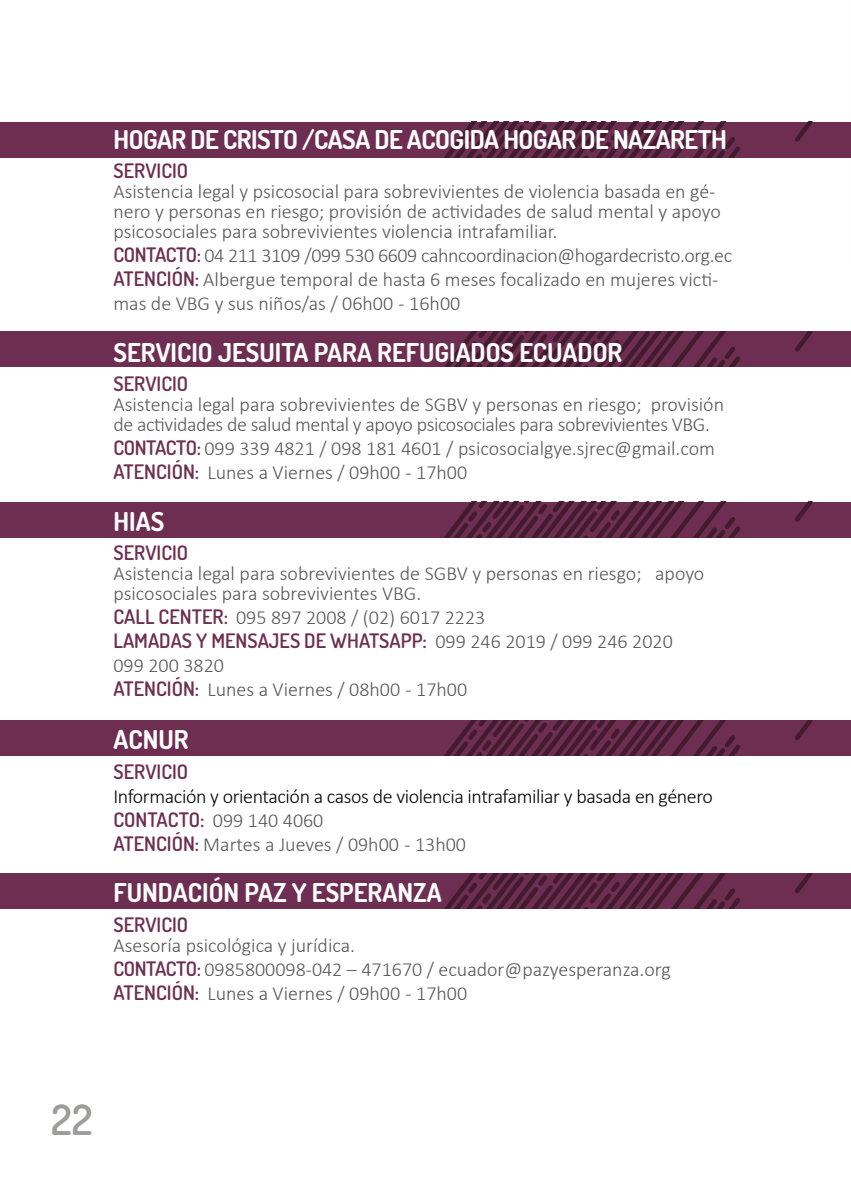
<style>
.page{position:relative;width:851px;height:1191px;background:#fff}
.page>*{position:absolute;margin:0;border:0;box-sizing:border-box;transform-origin:0 0}
.t1{font:600 42px "Dosis";color:#9d9d9c}
.t2{font:700 26px "Dosis";color:#fff}
.t3{font:700 26px "Dosis";letter-spacing:-.02em;color:#fff}
.t4{font:300 20px/24px "Calibri";color:#575756}
.t5{font:300 20px/20px "Calibri";letter-spacing:-.02em;color:#575756}
.t6{font:300 20px/24px "Calibri";letter-spacing:-.02em;color:#000}
.t7{font:600 20px "Dosis";color:#6d2e51}
.s1{font-family:"Dosis";font-weight:600;color:#6d2e51}
.s2{color:#575756}
</style>
<div class="page">
<div style="left:0;top:122px;width:850px;height:35px;background:#6d2e51"></div>
<svg style="left:444px;top:122px;width:369px;height:35px"></svg>
<div style="left:0;top:332px;width:850px;height:35px;background:#6d2e51"></div>
<svg style="left:444px;top:332px;width:369px;height:35px"></svg>
<div style="left:0;top:502px;width:850px;height:35px;background:#6d2e51"></div>
<svg style="left:444px;top:502px;width:369px;height:35px"></svg>
<div style="left:0;top:720px;width:850px;height:35px;background:#6d2e51"></div>
<svg style="left:445px;top:720px;width:368px;height:35px"></svg>
<div style="left:0;top:873px;width:850px;height:35px;background:#6d2e51"></div>
<svg style="left:445px;top:873px;width:368px;height:35px"></svg>
<hr style="left:850px;top:285px;width:1px;height:35px;background:#e73639">
<hr style="left:850px;top:435px;width:1px;height:35px;background:#e73639">
<hr style="left:850px;top:584px;width:1px;height:35px;background:#e73639">
<hr style="left:850px;top:0;width:1px;height:259px;background:#f3f4f3">
<h2 class="t3" style="left:113px;top:122px;width:614px">HOGAR DE CRISTO /CASA DE ACOGIDA HOGAR DE NAZARETH</h2>
<p class="t7" style="left:113px;top:158px;width:76px">SERVICIO</p>
<p class="t4" style="left:113px;top:181px;width:608px;line-height:20px">Asistencia legal y psicosocial para sobrevivientes de violencia basada en gé&shy;nero y personas en riesgo; provisión de actividades de salud mental y apoyo psicosociales para sobrevivientes violencia intrafamiliar.</p>
<p class="t4" style="left:113px;top:243px;width:620px"><span class="s1">CONTACTO:</span> 04 211 3109 /099 530 6609 cahncoordinacion@hogardecristo.org.ec<br><span class="s1">ATENCIÓN:</span> Albergue temporal de hasta 6 meses focalizado en mujeres victi&shy;mas de VBG y sus niños/as / 06h00 - 16h00</p>
<h2 class="t2" style="left:113px;top:335px;width:510px">SERVICIO JESUITA PARA REFUGIADOS ECUADOR</h2>
<p class="t7" style="left:113px;top:371px;width:76px">SERVICIO</p>
<p class="t5" style="left:113px;top:394px;width:612px">Asistencia legal para sobrevivientes de SGBV y personas en riesgo; provisión de actividades de salud mental y apoyo psicosociales para sobrevivientes VBG.</p>
<p class="t4" style="left:113px;top:436px;width:603px"><span class="s1">CONTACTO:</span> 099 339 4821 / 098 181 4601 / psicosocialgye.sjrec@gmail.com<br><span class="s1">ATENCIÓN:</span> Lunes a Viernes / 09h00 - 17h00</p>
<h2 class="t2" style="left:113px;top:504px;width:52px">HIAS</h2>
<p class="t7" style="left:113px;top:540px;width:76px">SERVICIO</p>
<p class="t4" style="left:113px;top:563px;width:592px;line-height:20px">Asistencia legal para sobrevivientes de SGBV y personas en riesgo; apoyo psicosociales para sobrevivientes VBG.</p>
<p class="t7" style="left:113px;top:604px;width:57px">CALL CENTER</p>
<p class="t4" style="left:224px;top:605px;width:263px"><span class="s1">:</span> 095 897 2008 / (02) 6017 2223</p>
<p class="t7" style="left:113px;top:628px;width:22px">LAMADAS</p>
<p class="t7" style="left:196px;top:628px;width:28px">Y MENSAJES</p>
<p class="t7" style="left:304px;top:628px;width:67px">DE WHATSAPP</p>
<p class="t4" style="left:422px;top:629px;width:252px"><span class="s1">:</span> 099 246 2019 / 099 246 2020</p>
<p class="t4" style="left:113px;top:653px;width:355px">099 200 3820<br><span class="s1">ATENCIÓN:</span> Lunes a Viernes / 08h00 - 17h00</p>
<h2 class="t2" style="left:113px;top:723px;width:77px">ACNUR</h2>
<p class="t7" style="left:113px;top:758px;width:76px">SERVICIO</p>
<p class="t6" style="left:113px;top:784px;width:601px">Información y orientación a casos de violencia intrafamiliar y basada en género<br><span class="s1">CONTACTO:</span> <span class="s2">099 140 4060<br></span><span class="s1">ATENCIÓN:</span> <span class="s2">Martes a Jueves / 09h00 - 13h00</span></p>
<h2 class="t2" style="left:113px;top:875px;width:329px">FUNDACIÓN PAZ Y ESPERANZA</h2>
<p class="t7" style="left:113px;top:911px;width:76px">SERVICIO</p>
<p class="t4" style="left:113px;top:933px;width:559px">Asesoría psicológica y jurídica.<br><span class="s1">CONTACTO:</span> 0985800098-042 – 471670 / ecuador@pazyesperanza.org<br><span class="s1">ATENCIÓN:</span> Lunes a Viernes / 09h00 - 17h00</p>
<h1 class="t1" style="left:51px;top:1092px;width:43px">22</h1>
</div>
